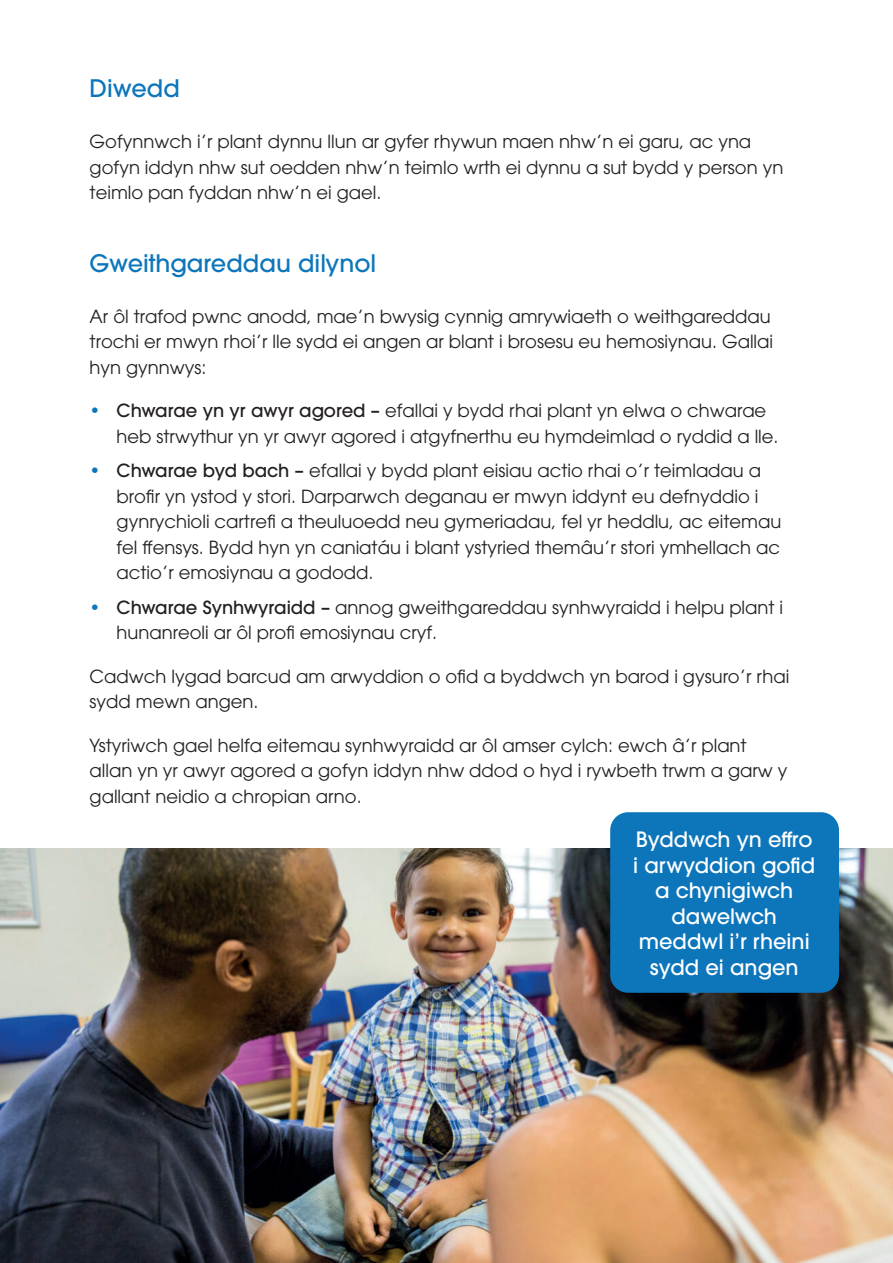
<style>
.page{position:relative;width:893px;height:1263px;background:#fff}
.page>*{position:absolute;margin:0;border:0;box-sizing:border-box;transform-origin:0 0}
.t1{font:500 24px "ITC Avant Garde Pro";color:#0d76bb}
.body{font:500 21px/25.5px "ITC Avant Garde Pro";color:#fff;text-align:center}
.body-2{font:18px/25.5px "ITC Avant Garde Pro";color:#231f20}
.s1{font-weight:500;color:#0d76bb}
.s2{font-weight:500}
</style>
<div class="page">
<img style="left:0;top:848px;width:893px;height:415px">
<div style="left:610px;top:812px;width:229px;height:181px;background:#0d76bb;border-radius:18px"></div>
<h2 class="t1" style="left:90px;top:73px;width:92px">Diwedd</h2>
<p class="body-2" style="left:90px;top:129px;width:695px">Gofynnwch i’r plant dynnu llun ar gyfer rhywun maen nhw’n ei garu, ac yna gofyn iddyn nhw sut oedden nhw’n teimlo wrth ei dynnu a sut bydd y person yn teimlo pan fyddan nhw’n ei gael.</p>
<h2 class="t1" style="left:90px;top:248px;width:288px">Gweithgareddau dilynol</h2>
<p class="body-2" style="left:90px;top:303px;width:685px">Ar ôl trafod pwnc anodd, mae’n bwysig cynnig amrywiaeth o weithgareddau trochi er mwyn rhoi’r lle sydd ei angen ar blant i brosesu eu hemosiynau. Gallai hyn gynnwys:</p>
<p class="body-2" style="left:117px;top:398px;width:663px;text-indent:-27px"><span class="s1">•</span> <span class="s2">Chwarae yn yr awyr agored –</span> efallai y bydd rhai plant yn elwa o chwarae heb strwythur yn yr awyr agored i atgyfnerthu eu hymdeimlad o ryddid a lle.</p>
<p class="body-2" style="left:117px;top:458px;width:666px;text-indent:-27px"><span class="s1">•</span> <span class="s2">Chwarae byd bach –</span> efallai y bydd plant eisiau actio rhai o’r teimladau a brofir yn ystod y stori. Darparwch deganau er mwyn iddynt eu defnyddio i gynrychioli cartrefi a theuluoedd neu gymeriadau, fel yr heddlu, ac eitemau fel ffensys. Bydd hyn yn caniatáu i blant ystyried themâu’r stori ymhellach ac actio’r emosiynau a gododd.</p>
<p class="body-2" style="left:117px;top:594px;width:668px;text-indent:-27px"><span class="s1">•</span> <span class="s2">Chwarae Synhwyraidd –</span> annog gweithgareddau synhwyraidd i helpu plant i hunanreoli ar ôl profi emosiynau cryf.</p>
<p class="body-2" style="left:90px;top:663px;width:701px">Cadwch lygad barcud am arwyddion o ofid a byddwch yn barod i gysuro’r rhai sydd mewn angen.</p>
<p class="body-2" style="left:90px;top:732px;width:699px">Ystyriwch gael helfa eitemau synhwyraidd ar ôl amser cylch: ewch â’r plant allan yn yr awyr agored a gofyn iddyn nhw ddod o hyd i rywbeth trwm a garw y gallant neidio a chropian arno.</p>
<p class="body" style="left:633px;top:827px;width:184px">Byddwch yn effro i arwyddion gofid a chynigiwch dawelwch meddwl i’r rheini sydd ei angen</p>
</div>
